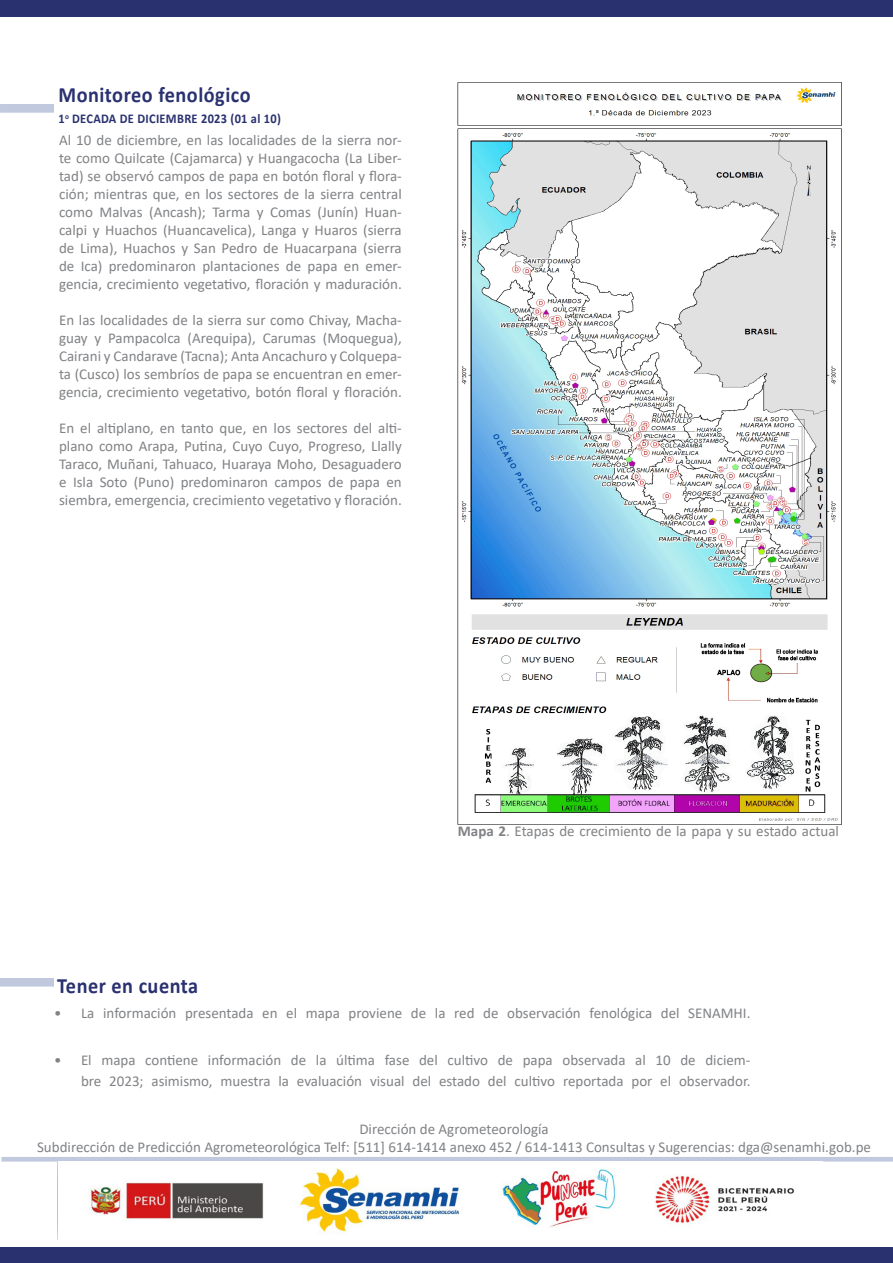
<style>
.page{position:relative;width:893px;height:1263px;background:#fff}
.page>*{position:absolute;margin:0;border:0;box-sizing:border-box;transform-origin:0 0}
.t1{font:700 21.9px "Calibri";letter-spacing:.025em;color:#29316f;scale:.93 1}
.t2{font:15px/18px "Calibri";color:#808285;text-align:justify}
.t3{font:700 13.35px "Calibri";letter-spacing:.025em;color:#29316f;scale:.93 1}
.s1{font-weight:700}
</style>
<div class="page">
<div style="left:1px;top:1px;width:891px;height:15px;background:#29316f"></div>
<div style="left:0;top:0;width:893px;height:17px;border:2px solid #29316f"></div>
<div style="left:0;top:1247px;width:893px;height:16px;background:#29316f"></div>
<div style="left:1px;top:979px;width:52px;height:7px;background:#c1c9de"></div>
<div style="left:0;top:978px;width:54px;height:8px;border:2px solid #c1c9de"></div>
<div style="left:1px;top:105px;width:52px;height:7px;background:#c1c9de"></div>
<div style="left:0;top:104px;width:54px;height:9px;border:2px solid #c1c9de"></div>
<hr style="left:1px;top:1157px;width:892px;height:4px;background:#c1c9de">
<img style="left:457px;top:82px;width:385px;height:743px">
<img style="left:57px;top:1161px;width:737px;height:78px">
<p class="t1" style="left:58px;top:80px;width:208px">Monitoreo fenológico</p>
<p class="t3" style="left:58px;top:110px;width:241px">1<sup>o</sup> DECADA DE DICIEMBRE 2023 (01 al 10)</p>
<p class="t2" style="left:59px;top:131px;width:344px">Al 10 de diciembre, en las localidades de la sierra nor&shy;te como Quilcate (Cajamarca) y Huangacocha (La Liber&shy;tad) se observó campos de papa en botón floral y flora&shy;ción; mientras que, en los sectores de la sierra central como Malvas (Ancash); Tarma y Comas (Junín) Huan&shy;calpi y Huachos (Huancavelica), Langa y Huaros (sierra de Lima), Huachos y San Pedro de Huacarpana (sierra de Ica) predominaron plantaciones de papa en emer&shy;gencia, crecimiento vegetativo, floración y maduración.</p>
<p class="t2" style="left:59px;top:311px;width:344px">En las localidades de la sierra sur como Chivay, Macha&shy;guay y Pampacolca (Arequipa), Carumas (Moquegua), Cairani y Candarave (Tacna); Anta Ancachuro y Colquepa&shy;ta (Cusco) los sembríos de papa se encuentran en emer&shy;gencia, crecimiento vegetativo, botón floral y floración.</p>
<p class="t2" style="left:59px;top:419px;width:344px">En el altiplano, en tanto que, en los sectores del alti&shy;plano como Arapa, Putina, Cuyo Cuyo, Progreso, Llally Taraco, Muñani, Tahuaco, Huaraya Moho, Desaguadero e Isla Soto (Puno) predominaron campos de papa en siembra, emergencia, crecimiento vegetativo y floración.</p>
<p class="t1" style="left:57px;top:970px;width:153px">Tener en cuenta</p>
<p class="t2" style="left:458px;top:822px;width:383px"><span class="s1">Mapa 2</span>. Etapas de crecimiento de la papa y su estado actual</p>
<p class="t2" style="left:54px;top:1004px;width:698px">• La información presentada en el mapa proviene de la red de observación fenológica del SENAMHI.</p>
<p class="t2" style="left:54px;top:1049px;width:698px;line-height:21px;text-align:right">• El mapa contiene información de la última fase del cultivo de papa observada al 10 de diciem&shy;bre 2023; asimismo, muestra la evaluación visual del estado del cultivo reportada por el observador.</p>
<p class="t2" style="left:359px;top:1119px;width:191px">Dirección de Agrometeorología</p>
<p class="t2" style="left:37px;top:1137px;width:835px">Subdirección de Predicción Agrometeorológica Telf: [511] 614-1414 anexo 452 / 614-1413 Consultas y Sugerencias: dga@senamhi.gob.pe</p>
</div>
